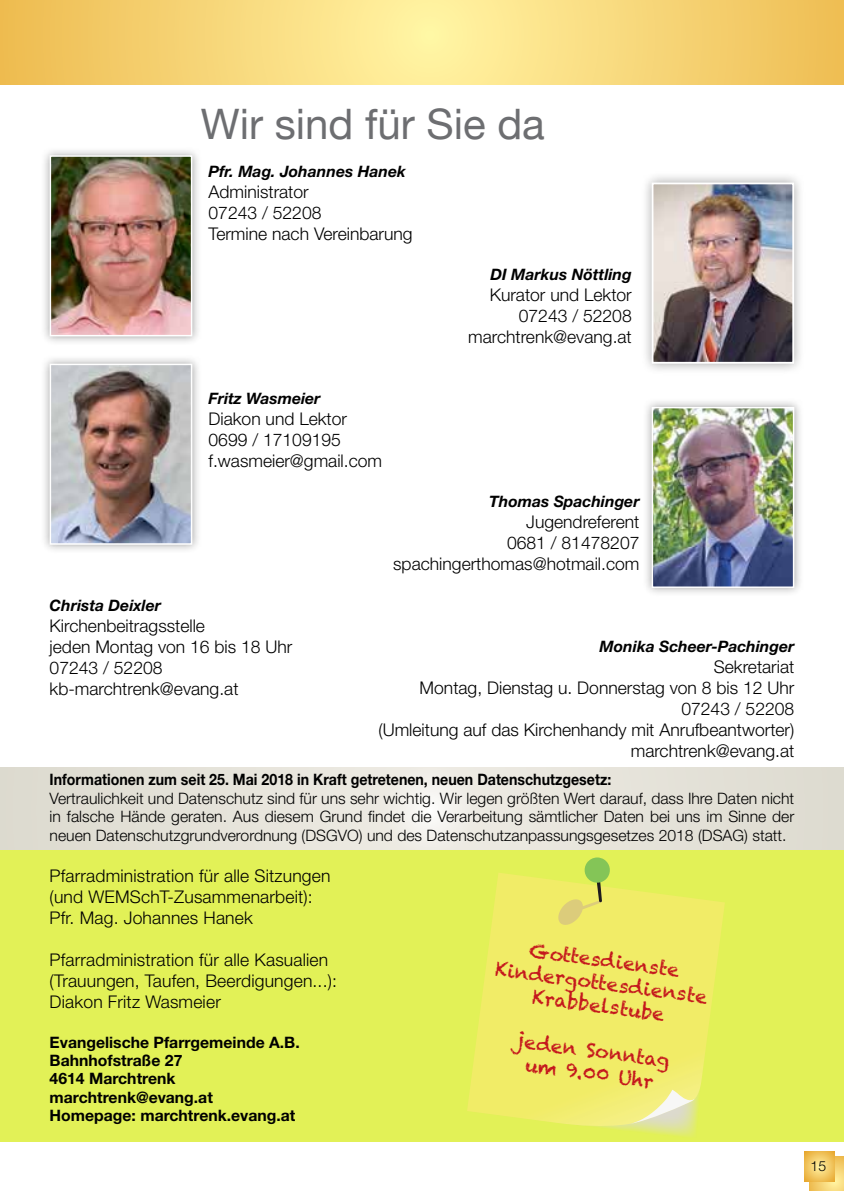
<style>
.page{position:relative;width:844px;height:1191px;background:#fff}
.page>*{position:absolute;margin:0;border:0;box-sizing:border-box;transform-origin:0 0}
.t1{font:42px "Helvetica Neue";color:#6d6e71}
.t2{font:18.9px/22.8px "Chalkduster";color:#c4161c;text-align:center}
.t3{font:300 17.5px/21px "Helvetica Neue";color:#000}
.t4{font:300 15.75px/18.4px "Helvetica Neue";color:#000;text-align:justify}
.t5{font:700 15.75px/18.4px "Helvetica Neue";color:#000}
.t6{font:italic 700 15.75px "Helvetica Neue";color:#000}
.t7{font:700 15.75px "Helvetica Neue";color:#000;scale:.9 1}
.t8{font:300 14px "Helvetica Neue";color:#000}
</style>
<div class="page">
<svg style="left:809px;top:1156px;width:34px;height:35px"></svg>
<svg style="left:804px;top:1151px;width:29px;height:30px"></svg>
<svg style="left:0;top:0;width:843px;height:84px;background:#f7d77a"></svg>
<svg style="left:0;top:767px;width:843px;height:85px;background:#e6e3da"></svg>
<div style="left:1px;top:850px;width:842px;height:291px;background:#e2f157"></div>
<div style="left:40px;top:146px;width:161px;height:199px;background:#000;opacity:.35"></div>
<img style="left:52px;top:157px;width:138px;height:177px">
<div style="left:50px;top:155px;width:142px;height:181px;border:1px solid #fff"></div>
<div style="left:40px;top:354px;width:161px;height:200px;background:#000;opacity:.35"></div>
<img style="left:52px;top:366px;width:138px;height:177px">
<div style="left:50px;top:364px;width:142px;height:181px;border:1px solid #fff"></div>
<div style="left:642px;top:397px;width:161px;height:200px;background:#000;opacity:.35"></div>
<img style="left:653px;top:409px;width:139px;height:177px">
<div style="left:651px;top:407px;width:143px;height:181px;border:1px solid #fff"></div>
<div style="left:640px;top:171px;width:165px;height:204px;background:#000;opacity:.35"></div>
<img style="left:654px;top:185px;width:136px;height:176px">
<div style="left:651px;top:182px;width:142px;height:182px;border:2px solid #fff"></div>
<svg style="left:602px;top:1127px;width:94px;height:9px"></svg>
<svg style="left:467px;top:873px;width:257px;height:254px"></svg>
<svg style="left:628px;top:1089px;width:67px;height:35px;background:#edeba4"></svg>
<svg style="left:556px;top:857px;width:55px;height:69px"></svg>
<h1 class="t1" style="left:201px;top:94px;width:345px">Wir sind für Sie da</h1>
<p class="t6" style="left:208px;top:161px;width:199px">Pfr. Mag. Johannes Hanek</p>
<p class="t3" style="left:208px;top:180px;width:205px">Administrator<br>07243 / 52208<br>Termine nach Vereinbarung</p>
<p class="t6" style="left:490px;top:264px;width:143px">DI Markus Nöttling</p>
<p class="t3" style="left:468px;top:284px;width:165px;text-align:right">Kurator und Lektor<br>07243 / 52208 marchtrenk@evang.at</p>
<p class="t6" style="left:208px;top:389px;width:113px">Fritz Wasmeier</p>
<p class="t3" style="left:208px;top:408px;width:175px">Diakon und Lektor<br>0699 / 17109195 f.wasmeier@gmail.com</p>
<p class="t6" style="left:489px;top:492px;width:152px">Thomas Spachinger</p>
<p class="t3" style="left:393px;top:511px;width:248px;text-align:right">Jugendreferent<br>0681 / 81478207 spachingerthomas@hotmail.com</p>
<p class="t6" style="left:50px;top:595px;width:113px">Christa Deixler</p>
<p class="t3" style="left:50px;top:614px;width:244px">Kirchenbeitragsstelle<br>jeden Montag von 16 bis 18 Uhr<br>07243 / 52208 kb-marchtrenk@evang.at</p>
<p class="t6" style="left:599px;top:637px;width:196px">Monika Scheer-Pachinger</p>
<p class="t3" style="left:378px;top:656px;width:417px;text-align:right">Sekretariat<br>Montag, Dienstag u. Donnerstag von 8 bis 12 Uhr<br>07243 / 52208<br>(Umleitung auf das Kirchenhandy mit Anrufbeantworter) marchtrenk@evang.at</p>
<p class="t7" style="left:50px;top:770px;width:625px">Informationen zum seit 25. Mai 2018 in Kraft getretenen, neuen Datenschutzgesetz:</p>
<p class="t4" style="left:50px;top:788px;width:746px">Vertraulichkeit und Datenschutz sind für uns sehr wichtig. Wir legen größten Wert darauf, dass Ihre Daten nicht in falsche Hände geraten. Aus diesem Grund findet die Verarbeitung sämtlicher Daten bei uns im Sinne der neuen Datenschutzgrundverordnung (DSGVO) und des Datenschutzanpassungsgesetzes 2018 (DSAG) statt.</p>
<p class="t3" style="left:50px;top:865px;width:282px">Pfarradministration für alle Sitzungen (und WEMSchT-Zusammenarbeit):<br>Pfr. Mag. Johannes Hanek</p>
<p class="t3" style="left:50px;top:949px;width:289px">Pfarradministration für alle Kasualien (Trauungen, Taufen, Beerdigungen...):<br>Diakon Fritz Wasmeier</p>
<p class="t5" style="left:50px;top:1032px;width:251px">Evangelische Pfarrgemeinde A.B.<br>Bahnhofstraße 27<br>4614 Marchtrenk marchtrenk@evang.at<br>Homepage: marchtrenk.evang.at</p>
<p class="t2" style="left:500px;top:934px;width:215px;rotate:8deg">Gottesdienste<br>Kindergottesdienste<br>Krabbelstube</p>
<p class="t2" style="left:517px;top:1028px;width:157px;rotate:8deg">jeden Sonntag um 9.00 Uhr</p>
<p class="t8" style="left:810px;top:1157px;width:17px">15</p>
</div>
